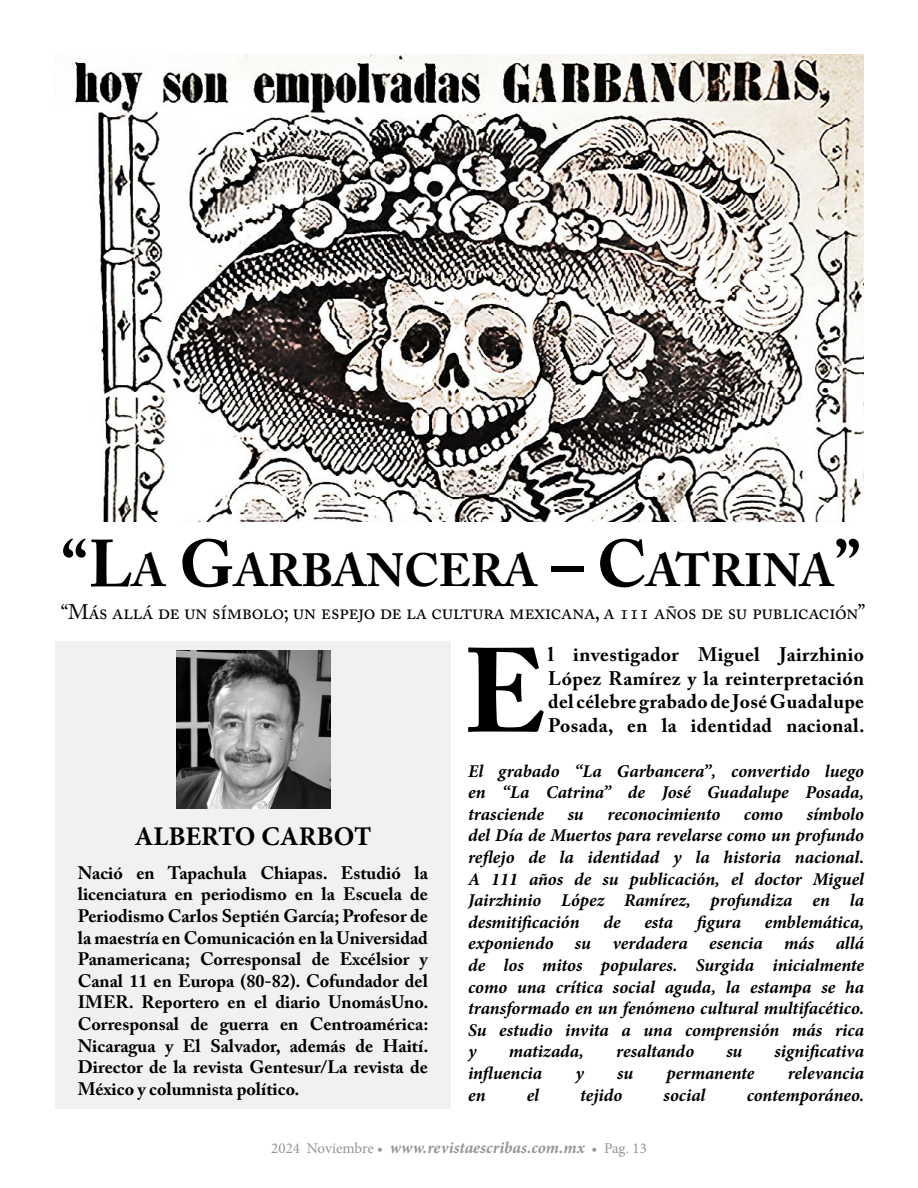
<style>
.page{position:relative;width:918px;height:1188px;background:#fff}
.page>*{position:absolute;margin:0;border:0;box-sizing:border-box;transform-origin:0 0}
.t1{font:700 118.2px "Adobe Caslon Pro";color:#000}
.t2{font:700 46.2px "Adobe Caslon Pro";letter-spacing:-.005em;color:#000}
.t3{font:700 27px "Minion Pro";color:#000}
.t4{font:21px "Adobe Caslon Pro";letter-spacing:-.02em;color:#000}
.t5{font:700 19.5px/23.4px "Adobe Caslon Pro";letter-spacing:.02em;color:#000;text-align:justify}
.t6{font:italic 700 18px/21.6px "Minion Pro";letter-spacing:-.005em;color:#000;text-align:justify}
.t7{font:700 18px/21.6px "Adobe Caslon Pro";color:#000;text-align:justify}
.t8{font:italic 700 16.5px "Minion Pro";letter-spacing:.005em;color:#939598}
.s1{font-size:66px}
.s2{font-weight:400;font-style:normal;font-size:15px}
</style>
<div class="page">
<img style="left:75px;top:54px;width:789px;height:468px">
<div style="left:55px;top:641px;width:396px;height:468px;background:#f1f1f2"></div>
<img style="left:177px;top:650px;width:154px;height:158px">
<div style="left:30px;top:108px;width:64px;height:426px;background:#fff"></div>
<h2 class="t2" style="left:62px;top:543px;width:800px"><span class="s1">“L</span>A <span class="s1">G</span>ARBANCERA <span class="s1">– C</span>ATRINA<span class="s1">”</span></h2>
<p class="t4" style="left:61px;top:600px;width:806px">“Más allá de un símbolo; un espejo de la cultura mexicana, a 111 años de su publicación”</p>
<h1 class="t1" style="left:464px;top:622px;width:77px">E</h1>
<p class="t5" style="left:548px;top:643px;width:318px">l investigador Miguel Jairzhinio López Ramírez y la reinterpretación del célebre grabado de José Guadalupe Posada, en la identidad nacional.</p>
<p class="t6" style="left:468px;top:760px;width:398px">El grabado “La Garbancera”, convertido luego en “La Catrina” de José Guadalupe Posada, trasciende</p>
<p class="t6" style="left:468px;top:803px;width:398px;text-indent:339px">símbolo del Día de Muertos para revelarse como un profundo reflejo de la identidad y la historia nacional.<br>A 111 años de su publicación, el doctor Miguel Jairzhinio López Ramírez, profundiza en la desmitificación</p>
<p class="t6" style="left:568px;top:803px;width:18px">su</p>
<p class="t6" style="left:607px;top:803px;width:114px">reconocimiento</p>
<p class="t6" style="left:744px;top:803px;width:41px">como</p>
<h3 class="t3" style="left:135px;top:818px;width:238px">ALBERTO CARBOT</h3>
<p class="t7" style="left:78px;top:862px;width:352px">Nació en Tapachula Chiapas. Estudió la licenciatura en periodismo en la Escuela de Periodismo Carlos Septién García; Profesor de la maestría en Comunicación en la Universidad Panamericana; Corresponsal de Excélsior y Canal 11 en Europa (80-82). Cofundador del IMER. Reportero en el diario UnomásUno.<br>Corresponsal de guerra en Centroamérica:<br>Nicaragua y El Salvador, además de Haití.<br>Director de la revista Gentesur/La revista de México y columnista político.</p>
<p class="t6" style="left:468px;top:911px;width:398px;text-indent:297px">emblemática, exponiendo su verdadera esencia más allá de los mitos populares. Surgida inicialmente como una crítica social aguda, la estampa se ha transformado en un fenómeno cultural multifacético.<br>Su estudio invita a una comprensión más rica y</p>
<p class="t6" style="left:603px;top:911px;width:19px">de</p>
<p class="t6" style="left:644px;top:911px;width:30px">esta</p>
<p class="t6" style="left:697px;top:911px;width:46px">figura</p>
<p class="t6" style="left:509px;top:1040px;width:77px">matizada,</p>
<p class="t6" style="left:616px;top:1040px;width:79px">resaltando</p>
<p class="t6" style="left:726px;top:1040px;width:18px">su</p>
<p class="t6" style="left:775px;top:1040px;width:91px">significativa</p>
<p class="t6" style="left:468px;top:1062px;width:76px">influencia</p>
<p class="t6" style="left:576px;top:1062px;width:10px">y</p>
<p class="t6" style="left:617px;top:1062px;width:18px">su</p>
<p class="t6" style="left:667px;top:1062px;width:89px">permanente</p>
<p class="t6" style="left:788px;top:1062px;width:78px">relevancia</p>
<p class="t6" style="left:468px;top:1084px;width:19px">en</p>
<p class="t6" style="left:527px;top:1084px;width:14px">el</p>
<p class="t6" style="left:580px;top:1084px;width:44px">tejido</p>
<p class="t6" style="left:664px;top:1084px;width:44px">social</p>
<p class="t6" style="left:747px;top:1084px;width:119px">contemporáneo.</p>
<p class="t8" style="left:271px;top:1136px;width:377px"><span class="s2">2024 Noviembre •</span> www.revistaescribas.com.mx <span class="s2">• Pag. 13</span></p>
</div>
